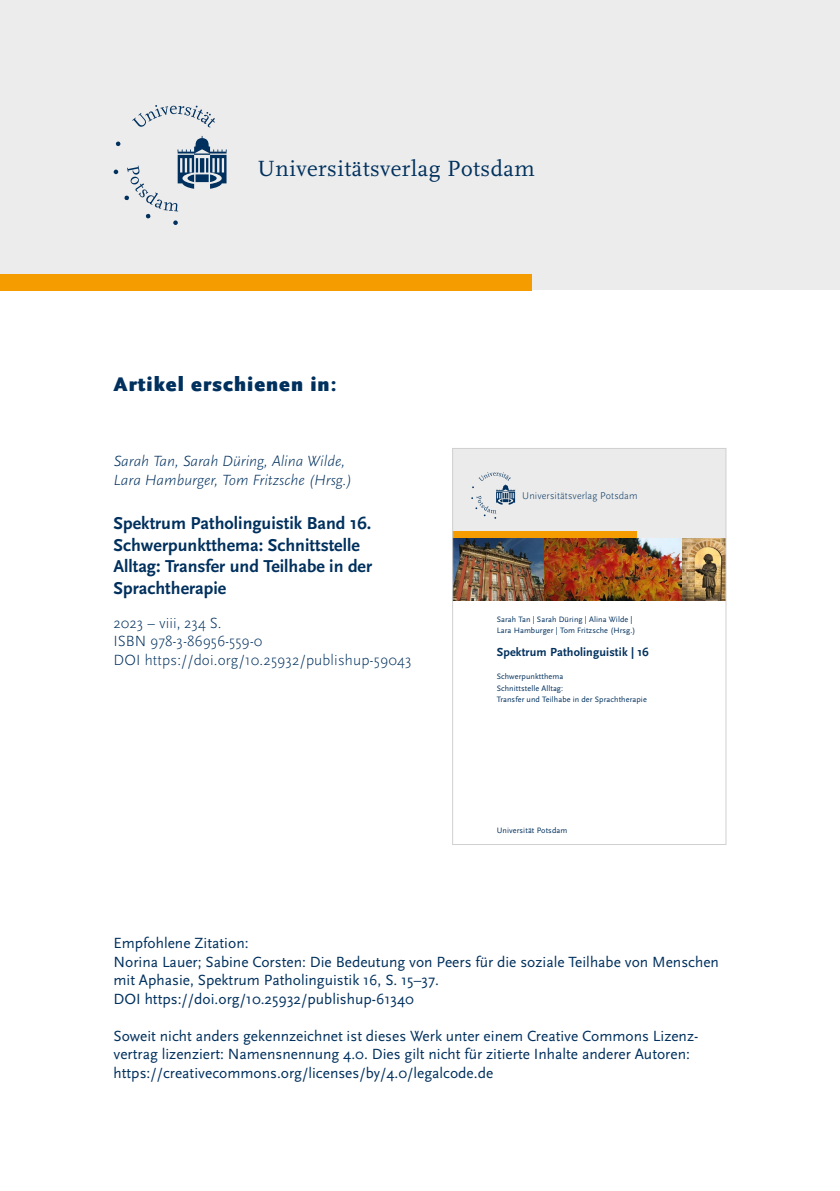
<style>
.page{position:relative;width:840px;height:1191px;background:#fff}
.page>*{position:absolute;margin:0;border:0;box-sizing:border-box;transform-origin:0 0}
.t1{font:23px "Scala Pro";letter-spacing:.02em;color:#00305d}
.t2{font:900 20.6px "Scala Sans Pro";letter-spacing:.05em;color:#00305d}
.t3{font:700 18px/21.6px "Scala Sans Pro";color:#00305d}
.t4{font:15.4px/18.4px "Scala Sans Pro";color:#00305d}
.t5{font:300 15.4px/18.4px "Scala Sans Pro";letter-spacing:.01em;color:#00305d}
.t6{font:italic 300 15.4px/18.4px "Scala Sans Pro";color:#00305d}
.t7{font:700 12.2px "Scala Sans Pro";letter-spacing:.01em;color:#00305d}
.t8{font:300 10.2px "Scala Sans Pro";letter-spacing:.01em;color:#00305d}
.t9{font:8.2px/11.4px "Scala Sans Pro";letter-spacing:.01em;color:#00305d}
</style>
<div class="page">
<div style="left:0;top:0;width:839px;height:290px;background:#ebebeb"></div>
<svg style="left:132px;top:105px;width:83px;height:22px"></svg>
<svg style="left:113px;top:136px;width:113px;height:89px"></svg>
<div style="left:0;top:274px;width:531px;height:17px;background:#f59c00"></div>
<div style="left:452px;top:448px;width:273px;height:91px;background:#ebebeb"></div>
<div style="left:452px;top:531px;width:184px;height:8px;background:#f59c00"></div>
<svg style="left:471px;top:472px;width:44px;height:47px"></svg>
<img style="left:454px;top:539px;width:226px;height:61px">
<svg style="left:680px;top:539px;width:44px;height:61px"></svg>
<div style="left:452px;top:448px;width:274px;height:397px;border:1px solid #d0d0d0"></div>
<h1 class="t1" style="left:257px;top:155px;width:279px">Universitätsverlag Potsdam</h1>
<h2 class="t2" style="left:113px;top:372px;width:224px">Artikel erschienen in:</h2>
<p class="t6" style="left:113px;top:452px;width:240px">Sarah Tan, Sarah Düring, Alina Wilde,<br>Lara Hamburger, Tom Fritzsche (Hrsg.)</p>
<p class="t3" style="left:113px;top:512px;width:260px">Spektrum Patholinguistik Band 16.<br>Schwerpunktthema: Schnittstelle<br>Alltag: Transfer und Teilhabe in der<br>Sprachtherapie</p>
<p class="t5" style="left:113px;top:614px;width:299px">2023 – viii, 234 S.<br>ISBN 978-3-86956-559-0<br>DOI https://doi.org/10.25932/publishup-59043</p>
<p class="t8" style="left:522px;top:490px;width:117px">Universitätsverlag Potsdam</p>
<p class="t9" style="left:496px;top:613px;width:140px">Sarah Tan | Sarah Düring | Alina Wilde |<br>Lara Hamburger | Tom Fritzsche (Hrsg.)</p>
<p class="t7" style="left:496px;top:645px;width:154px">Spektrum Patholinguistik | 16</p>
<p class="t9" style="left:496px;top:671px;width:152px">Schwerpunktthema<br>Schnittstelle Alltag:<br>Transfer und Teilhabe in der Sprachtherapie</p>
<p class="t9" style="left:496px;top:825px;width:72px">Universität Potsdam</p>
<p class="t4" style="left:113px;top:934px;width:606px">Empfohlene Zitation:<br>Norina Lauer; Sabine Corsten: Die Bedeutung von Peers für die soziale Teilhabe von Menschen mit Aphasie, Spektrum Patholinguistik 16, S. 15–37.<br>DOI https://doi.org/10.25932/publishup-61340</p>
<p class="t4" style="left:113px;top:1026px;width:584px">Soweit nicht anders gekennzeichnet ist dieses Werk unter einem Creative Commons Lizenz&shy;vertrag lizenziert: Namensnennung 4.0. Dies gilt nicht für zitierte Inhalte anderer Autoren: https://creativecommons.org/licenses/by/4.0/legalcode.de</p>
</div>
